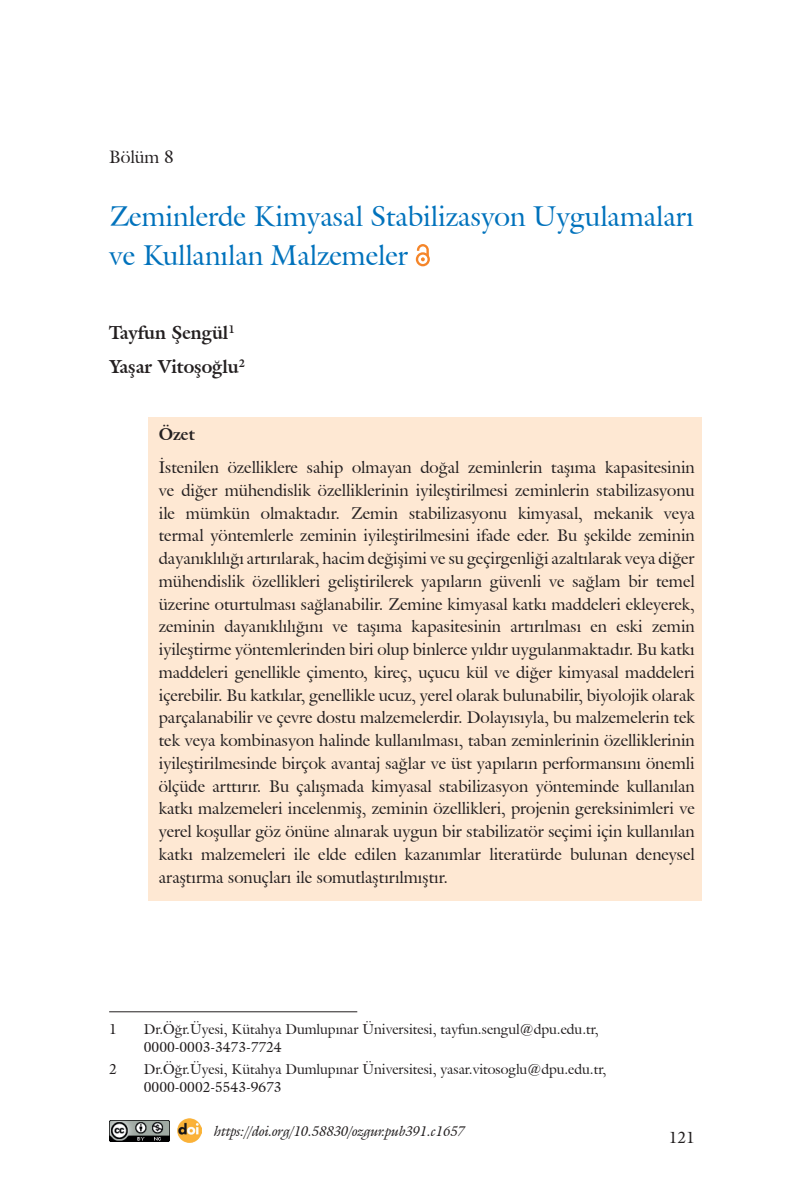
<style>
.page{position:relative;width:794px;height:1191px;background:#fff}
.page>*{position:absolute;margin:0;border:0;box-sizing:border-box;transform-origin:0 0}
.t1{font:28px/38.5px "Galliard IT Cby BT";color:#0072bc}
.t2{font:700 18.38px/34.5px "Galliard IT Cby BT";color:#231f20}
.t3{font:17.5px "Galliard IT Cby BT";color:#231f20}
.t4{font:16.62px/22.8px "Galliard IT Cby BT";color:#231f20;text-align:justify}
.t5{font:700 16.62px "Galliard IT Cby BT";color:#231f20}
.t6{font:15.75px "Galliard IT Cby BT";color:#231f20}
.t7{font:14px/17.5px "Galliard IT Cby BT";color:#231f20}
.t8{font:italic 14px "Galliard IT Cby BT";color:#231f20}
</style>
<div class="page">
<div style="left:148px;top:417px;width:554px;height:483px;background:#fee8d3"></div>
<svg style="left:416px;top:244px;width:14px;height:22px"></svg>
<hr style="left:109px;top:1011px;width:248px;height:1px;background:#231f20">
<img style="left:109px;top:1120px;width:60px;height:21px">
<img style="left:177px;top:1118px;width:24px;height:24px">
<p class="t3" style="left:109px;top:145px;width:66px">Bölüm 8</p>
<h1 class="t1" style="left:109px;top:197px;width:586px">Zeminlerde Kimyasal Stabilizasyon Uygulamaları ve Kullanılan Malzemeler</h1>
<p class="t2" style="left:109px;top:315px;width:138px">Tayfun Şengül<sup>1<br></sup>Yaşar Vitoşoğlu<sup>2</sup></p>
<p class="t5" style="left:159px;top:424px;width:38px">Özet</p>
<p class="t4" style="left:159px;top:456px;width:537px">İstenilen özelliklere sahip olmayan doğal zeminlerin taşıma kapasitesinin ve diğer mühendislik özelliklerinin iyileştirilmesi zeminlerin stabilizasyonu ile mümkün olmaktadır. Zemin stabilizasyonu kimyasal, mekanik veya termal yöntemlerle zeminin iyileştirilmesini ifade eder. Bu şekilde zeminin dayanıklılığı artırılarak, hacim değişimi ve su geçirgenliği azaltılarak veya diğer mühendislik özellikleri geliştirilerek yapıların güvenli ve sağlam bir temel üzerine oturtulması sağlanabilir. Zemine kimyasal katkı maddeleri ekleyerek, zeminin dayanıklılığını ve taşıma kapasitesinin artırılması en eski zemin iyileştirme yöntemlerinden biri olup binlerce yıldır uygulanmaktadır. Bu katkı maddeleri genellikle çimento, kireç, uçucu kül ve diğer kimyasal maddeleri içerebilir. Bu katkılar, genellikle ucuz, yerel olarak bulunabilir, biyolojik olarak parçalanabilir ve çevre dostu malzemelerdir. Dolayısıyla, bu malzemelerin tek tek veya kombinasyon halinde kullanılması, taban zeminlerinin özelliklerinin iyileştirilmesinde birçok avantaj sağlar ve üst yapıların performansını önemli ölçüde arttırır. Bu çalışmada kimyasal stabilizasyon yönteminde kullanılan katkı malzemeleri incelenmiş, zeminin özellikleri, projenin gereksinimleri ve yerel koşullar göz önüne alınarak uygun bir stabilizatör seçimi için kullanılan katkı malzemeleri ile elde edilen kazanımlar literatürde bulunan deneysel araştırma sonuçları ile somutlaştırılmıştır.</p>
<p class="t7" style="left:109px;top:1020px;width:9px">1</p>
<p class="t7" style="left:144px;top:1020px;width:456px">Dr.Öğr.Üyesi, Kütahya Dumlupınar Üniversitesi, tayfun.sengul@dpu.edu.tr,<br>0000-0003-3473-7724</p>
<p class="t7" style="left:109px;top:1060px;width:9px">2</p>
<p class="t7" style="left:144px;top:1060px;width:464px">Dr.Öğr.Üyesi, Kütahya Dumlupınar Üniversitesi, yasar.vitosoglu@dpu.edu.tr,<br>0000-0002-5543-9673</p>
<p class="t8" style="left:214px;top:1121px;width:252px">https://doi.org/10.58830/ozgur.pub391.c1657</p>
<p class="t6" style="left:668px;top:1127px;width:28px">121</p>
</div>
